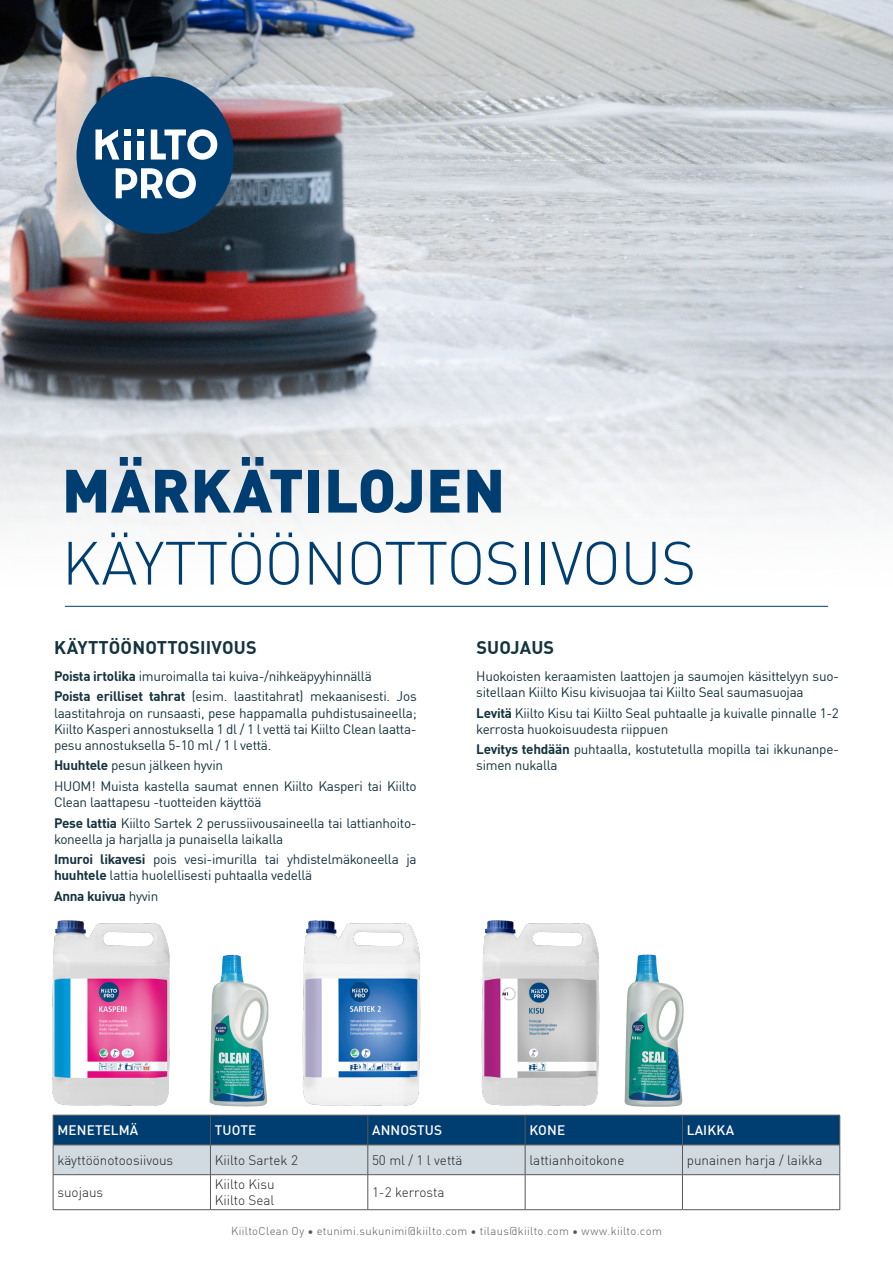
<style>
.page{position:relative;width:893px;height:1263px;background:#fff}
.page>*{position:absolute;margin:0;border:0;box-sizing:border-box;transform-origin:0 0}
.Otsikko{font:300 60px "DIN Pro";letter-spacing:-.01em;color:#003d71}
.Otsikko-2{font:900 60px "DIN Pro";letter-spacing:.01em;color:#003d71}
.Otsikko-3{font:700 18px "DIN Pro";letter-spacing:.01em;color:#15333f}
.Otsikko-4{font:13.5px/16.2px "DIN Pro";letter-spacing:-.02em;color:#15333f}
.table_body{font:300 13.5px "DIN Pro";color:#231f20}
.table_body-2{font:500 13.5px "DIN Pro";letter-spacing:.01em;color:#fff}
.Otsikko-5{font:700 13.5px "DIN Pro";letter-spacing:-.02em;color:#15333f}
.Yhteystiedot{font:300 11.25px "DIN Pro";letter-spacing:.025em;color:#57585a}
.s1{font-weight:700}
.s2{font-weight:400}
</style>
<div class="page">
<img style="left:0;top:0;width:893px;height:606px">
<hr style="left:65px;top:606px;width:763px;height:1px;background:#003d71">
<svg style="left:53px;top:1115px;width:787px;height:59px;background:#6889a5"></svg>
<hr style="left:53px;top:1174px;width:157px;height:1px;background:#57585a">
<hr style="left:53px;top:1175px;width:1px;height:34px;background:#57585a">
<hr style="left:210px;top:1174px;width:158px;height:1px;background:#57585a">
<hr style="left:210px;top:1175px;width:1px;height:34px;background:#57585a">
<hr style="left:368px;top:1174px;width:157px;height:1px;background:#57585a">
<hr style="left:368px;top:1175px;width:1px;height:34px;background:#57585a">
<hr style="left:525px;top:1174px;width:157px;height:1px;background:#57585a">
<hr style="left:525px;top:1175px;width:1px;height:34px;background:#57585a">
<hr style="left:682px;top:1174px;width:158px;height:1px;background:#57585a">
<hr style="left:682px;top:1175px;width:1px;height:34px;background:#57585a">
<hr style="left:839px;top:1175px;width:1px;height:34px;background:#57585a">
<hr style="left:53px;top:1209px;width:157px;height:1px;background:#57585a">
<hr style="left:210px;top:1209px;width:158px;height:1px;background:#57585a">
<hr style="left:368px;top:1209px;width:157px;height:1px;background:#57585a">
<hr style="left:525px;top:1209px;width:157px;height:1px;background:#57585a">
<hr style="left:682px;top:1209px;width:158px;height:1px;background:#57585a">
<div style="left:77px;top:77px;width:157px;height:157px;background:#003d71;border-radius:50%"></div>
<div style="left:138px;top:141px;width:6px;height:19px;background:#fff"></div>
<svg style="left:138px;top:129px;width:6px;height:6px"></svg>
<svg style="left:151px;top:129px;width:66px;height:31px"></svg>
<svg style="left:95px;top:129px;width:24px;height:31px"></svg>
<div style="left:124px;top:141px;width:7px;height:19px;background:#fff"></div>
<div style="left:124px;top:129px;width:7px;height:6px;background:#fff"></div>
<svg style="left:116px;top:168px;width:80px;height:30px"></svg>
<img style="left:209px;top:954px;width:60px;height:153px">
<img style="left:52px;top:920px;width:129px;height:195px">
<img style="left:476px;top:920px;width:128px;height:195px">
<img style="left:297px;top:920px;width:128px;height:195px">
<img style="left:624px;top:954px;width:60px;height:153px">
<p class="Otsikko-2" style="left:62px;top:443px;width:445px">MÄRKÄTILOJEN</p>
<p class="Otsikko" style="left:62px;top:517px;width:636px">KÄYTTÖÖNOTTOSIIVOUS</p>
<p class="Otsikko-3" style="left:54px;top:633px;width:204px">KÄYTTÖÖNOTTOSIIVOUS</p>
<p class="Otsikko-4" style="left:54px;top:667px;width:319px"><span class="s1">Poista irtolika</span> imuroimalla tai kuiva-/nihkeäpyyhinnällä</p>
<p class="Otsikko-4" style="left:54px;top:687px;width:364px;text-align:justify"><span class="s1">Poista erilliset tahrat</span> (esim. laastitahrat) mekaanisesti. Jos laastitahroja on runsaasti, pese happamalla puhdistusaineella; Kiilto Kasperi annostuksella 1 dl / 1 l vettä tai Kiilto Clean laatta&shy;pesu annostuksella 5-10 ml / 1 l vettä.</p>
<p class="Otsikko-4" style="left:54px;top:757px;width:171px"><span class="s1">Huuhtele</span> pesun jälkeen hyvin</p>
<p class="Otsikko-4" style="left:54px;top:777px;width:364px">HUOM! Muista kastella saumat ennen Kiilto Kasperi tai Kiilto<br>Clean laattapesu -tuotteiden käyttöä</p>
<p class="Otsikko-4" style="left:54px;top:814px;width:364px"><span class="s1">Pese lattia</span> Kiilto Sartek 2 perussiivousaineella tai lattianhoito&shy;koneella ja harjalla ja punaisella laikalla</p>
<p class="Otsikko-4" style="left:54px;top:850px;width:364px"><span class="s1">Imuroi likavesi</span> pois vesi-imurilla tai yhdistelmäkoneella ja <span class="s1">huuhtele</span> lattia huolellisesti puhtaalla vedellä</p>
<p class="Otsikko-5" style="left:54px;top:885px;width:106px">Anna kuivua <span class="s2">hyvin</span></p>
<p class="Otsikko-3" style="left:476px;top:633px;width:79px">SUOJAUS</p>
<p class="Otsikko-4" style="left:476px;top:667px;width:364px">Huokoisten keraamisten laattojen ja saumojen käsittelyyn suo&shy;sitellaan Kiilto Kisu kivisuojaa tai Kiilto Seal saumasuojaa</p>
<p class="Otsikko-4" style="left:476px;top:704px;width:364px"><span class="s1">Levitä</span> Kiilto Kisu tai Kiilto Seal puhtaalle ja kuivalle pinnalle 1-2 kerrosta huokoisuudesta riippuen</p>
<p class="Otsikko-4" style="left:476px;top:740px;width:364px"><span class="s1">Levitys tehdään</span> puhtaalla, kostutetulla mopilla tai ikkunanpe&shy;simen nukalla</p>
<p class="table_body-2" style="left:57px;top:1120px;width:82px">MENETELMÄ</p>
<p class="table_body-2" style="left:215px;top:1120px;width:43px">TUOTE</p>
<p class="table_body-2" style="left:372px;top:1120px;width:72px">ANNOSTUS</p>
<p class="table_body-2" style="left:529px;top:1120px;width:37px">KONE</p>
<p class="table_body-2" style="left:687px;top:1120px;width:49px">LAIKKA</p>
<p class="table_body" style="left:57px;top:1150px;width:117px">käyttöönotoosiivous</p>
<p class="table_body" style="left:215px;top:1150px;width:85px">Kiilto Sartek 2</p>
<p class="table_body" style="left:372px;top:1150px;width:92px">50 ml / 1 l vettä</p>
<p class="table_body" style="left:529px;top:1150px;width:97px">lattianhoitokone</p>
<p class="table_body" style="left:687px;top:1150px;width:137px">punainen harja / laikka</p>
<p class="table_body" style="left:57px;top:1182px;width:47px">suojaus</p>
<p class="table_body" style="left:215px;top:1174px;width:62px">Kiilto Kisu</p>
<p class="table_body" style="left:215px;top:1190px;width:61px">Kiilto Seal</p>
<p class="table_body" style="left:372px;top:1182px;width:74px">1-2 kerrosta</p>
<p class="Yhteystiedot" style="left:231px;top:1222px;width:432px">KiiltoClean Oy • etunimi.sukunimi@kiilto.com • tilaus@kiilto.com • www.kiilto.com</p>
</div>
